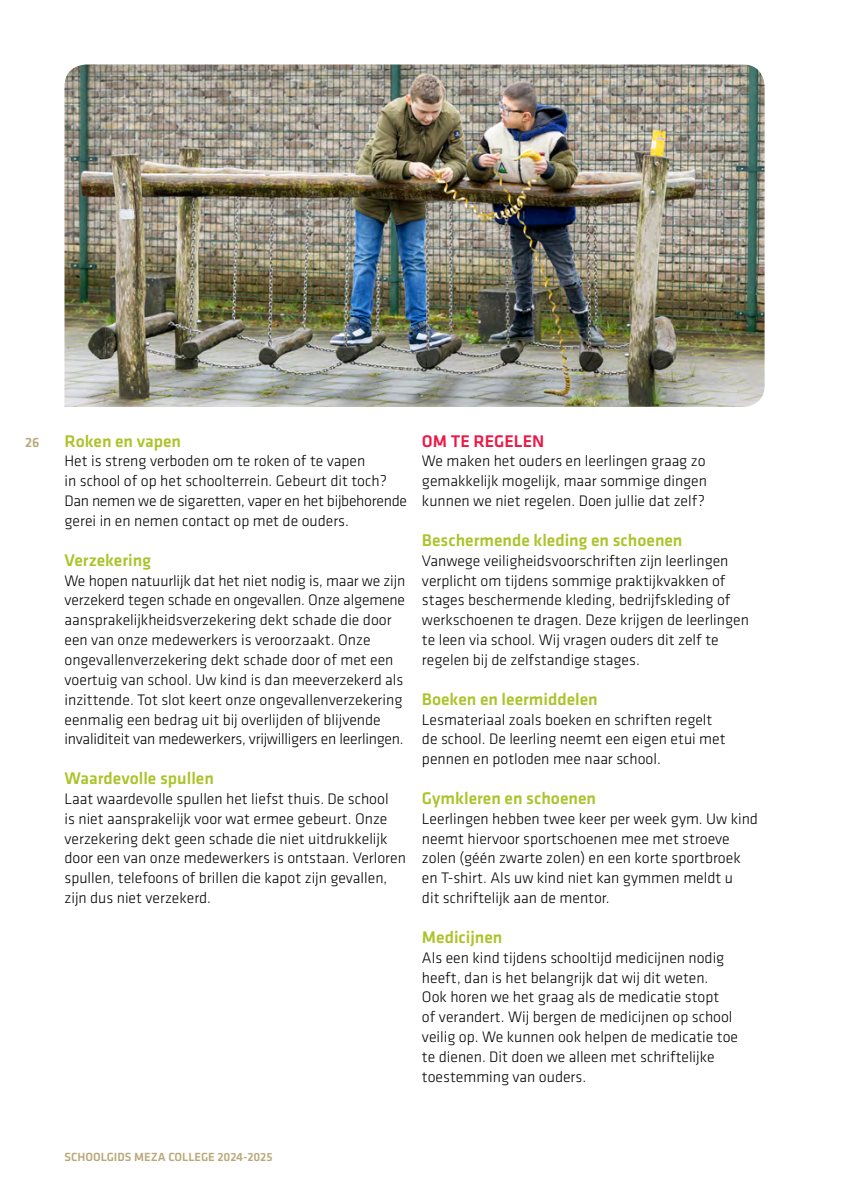
<style>
.page{position:relative;width:844px;height:1191px;background:#fff}
.page>*{position:absolute;margin:0;border:0;box-sizing:border-box;transform-origin:0 0}
._06_Kop3{font:500 17.5px "Klavika";color:#adc32b}
._05_Kop2{font:500 17.5px "Klavika";color:#ed1846}
._09_Broodtekst{font:300 15.75px/19.8px "Klavika";color:#000}
.t1{font:500 14px "Klavika";color:#b9a879}
.t2{font:500 12.25px "Klavika";color:#b9a879}
</style>
<div class="page">
<img style="left:64px;top:64px;width:700px;height:343px">
<p class="t1" style="left:25px;top:434px;width:16px">26</p>
<p class="_06_Kop3" style="left:64px;top:431px;width:118px">Roken en vapen</p>
<p class="_09_Broodtekst" style="left:64px;top:451px;width:344px">Het is streng verboden om te roken of te vapen<br>in school of op het schoolterrein. Gebeurt dit toch?<br>Dan nemen we de sigaretten, vaper en het bijbehorende gerei in en nemen contact op met de ouders.</p>
<p class="_06_Kop3" style="left:64px;top:550px;width:88px">Verzekering</p>
<p class="_09_Broodtekst" style="left:64px;top:571px;width:342px">We hopen natuurlijk dat het niet nodig is, maar we zijn verzekerd tegen schade en ongevallen. Onze algemene aansprakelijkheidsverzekering dekt schade die door een van onze medewerkers is veroorzaakt. Onze ongevallenverzekering dekt schade door of met een voertuig van school. Uw kind is dan meeverzekerd als inzittende. Tot slot keert onze ongevallenverzekering eenmalig een bedrag uit bij overlijden of blijvende invaliditeit van medewerkers, vrijwilligers en leerlingen.</p>
<p class="_06_Kop3" style="left:64px;top:768px;width:151px">Waardevolle spullen</p>
<p class="_09_Broodtekst" style="left:64px;top:789px;width:343px">Laat waardevolle spullen het liefst thuis. De school<br>is niet aansprakelijk voor wat ermee gebeurt. Onze verzekering dekt geen schade die niet uitdrukkelijk door een van onze medewerkers is ontstaan. Verloren spullen, telefoons of brillen die kapot zijn gevallen, zijn dus niet verzekerd.</p>
<p class="_05_Kop2" style="left:422px;top:431px;width:124px">OM TE REGELEN</p>
<p class="_09_Broodtekst" style="left:422px;top:451px;width:286px;text-align:justify">We maken het ouders en leerlingen graag zo gemakkelijk mogelijk, maar sommige dingen kunnen we niet regelen. Doen jullie dat zelf?</p>
<p class="_06_Kop3" style="left:422px;top:530px;width:262px">Beschermende kleding en schoenen</p>
<p class="_09_Broodtekst" style="left:422px;top:551px;width:328px">Vanwege veiligheidsvoorschriften zijn leerlingen verplicht om tijdens sommige praktijkvakken of stages beschermende kleding, bedrijfskleding of werkschoenen te dragen. Deze krijgen de leerlingen te leen via school. Wij vragen ouders dit zelf te regelen bij de zelfstandige stages.</p>
<p class="_06_Kop3" style="left:422px;top:689px;width:177px">Boeken en leermiddelen</p>
<p class="_09_Broodtekst" style="left:422px;top:709px;width:305px">Lesmateriaal zoals boeken en schriften regelt de school. De leerling neemt een eigen etui met pennen en potloden mee naar school.</p>
<p class="_06_Kop3" style="left:422px;top:788px;width:175px">Gymkleren en schoenen</p>
<p class="_09_Broodtekst" style="left:422px;top:809px;width:337px">Leerlingen hebben twee keer per week gym. Uw kind neemt hiervoor sportschoenen mee met stroeve zolen (géén zwarte zolen) en een korte sportbroek en T-shirt. Als uw kind niet kan gymmen meldt u<br>dit schriftelijk aan de mentor.</p>
<p class="_06_Kop3" style="left:422px;top:927px;width:82px">Medicijnen</p>
<p class="_09_Broodtekst" style="left:422px;top:948px;width:317px">Als een kind tijdens schooltijd medicijnen nodig heeft, dan is het belangrijk dat wij dit weten.<br>Ook horen we het graag als de medicatie stopt<br>of verandert. Wij bergen de medicijnen op school veilig op. We kunnen ook helpen de medicatie toe te dienen. Dit doen we alleen met schriftelijke toestemming van ouders.</p>
<p class="t2" style="left:64px;top:1150px;width:209px">SCHOOLGIDS MEZA COLLEGE 2024-2025</p>
</div>
